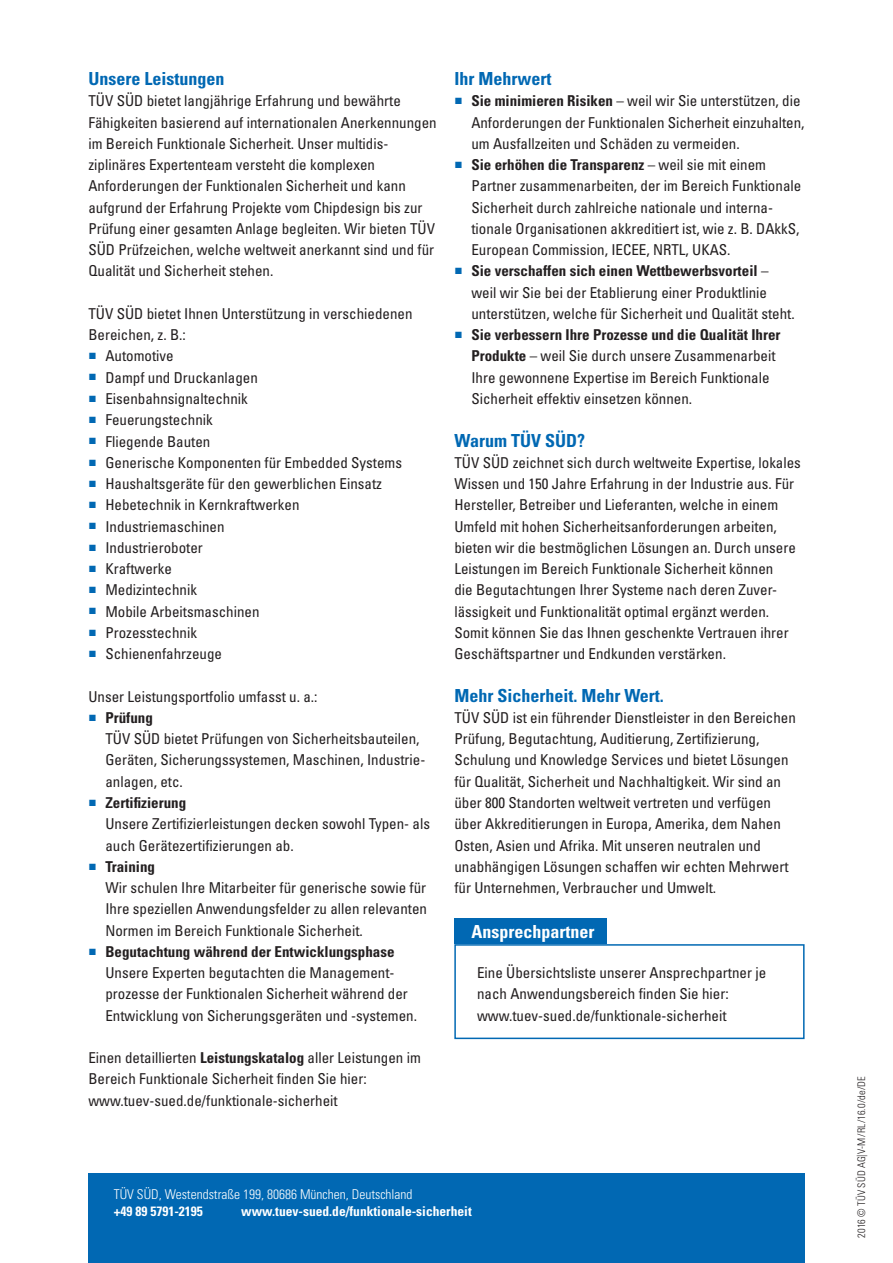
<style>
.page{position:relative;width:893px;height:1263px;background:#fff}
.page>*{position:absolute;margin:0;border:0;box-sizing:border-box;transform-origin:0 0}
.C1_BodyHeading_blue{font:700 condensed 18px "Univers LT Std";color:#0168b3}
.E1_Heading_spezBox{font:700 condensed 18px "Univers LT Std";color:#fff}
.C3_BodyText{font:condensed 15px/21.3px "Univers LT Std";color:#231f20}
.C4_Bulleted_List_Tex{font:condensed 15px/21.3px "Univers LT Std";color:#231f20}
.t1{font:700 condensed 15px "Univers LT Std";color:#231f20}
.B3_PhoneInternet_whi{font:700 condensed 13.5px "Univers LT Std";color:#fff}
.B2_CompanyName_white{font:300 condensed 13.5px "Univers LT Std";color:#fff}
.F_DocReferenceCode{font:10.5px "Univers LTCYR 47 Light Cond";letter-spacing:.01em;color:#231f20}
.s1{font-family:"Arial";font-stretch:normal;font-size:13.5px;color:#0168b3}
.s2{font-family:"Arial";font-weight:400;font-stretch:normal;font-size:13.5px;color:#0168b3}
.s3{font-weight:700}
</style>
<div class="page">
<div style="left:454px;top:918px;width:153px;height:26px;background:#0168b3"></div>
<div style="left:454px;top:944px;width:351px;height:95px;border:2px solid #0168b3"></div>
<div style="left:88px;top:1174px;width:717px;height:89px;background:#0168b3"></div>
<p class="C1_BodyHeading_blue" style="left:88px;top:68px;width:137px">Unsere Leistungen</p>
<p class="C3_BodyText" style="left:88px;top:90px;width:350px">TÜV SÜD bietet langjährige Erfahrung und bewährte Fähigkeiten basierend auf internationalen Anerkennungen im Bereich Funktionale Sicherheit. Unser multidis&shy;ziplinäres Expertenteam versteht die komplexen Anforderungen der Funktionalen Sicherheit und kann aufgrund der Erfahrung Projekte vom Chipdesign bis zur Prüfung einer gesamten Anlage begleiten. Wir bieten TÜV SÜD Prüfzeichen, welche weltweit anerkannt sind und für Qualität und Sicherheit stehen.</p>
<p class="C3_BodyText" style="left:88px;top:303px;width:326px">TÜV SÜD bietet Ihnen Unterstützung in verschiedenen<br>Bereichen, z. B.:</p>
<p class="C3_BodyText" style="left:88px;top:345px;width:87px"><span class="s1">■</span> Automotive</p>
<p class="C3_BodyText" style="left:88px;top:366px;width:171px"><span class="s1">■</span> Dampf und Druckanlagen</p>
<p class="C3_BodyText" style="left:88px;top:388px;width:161px"><span class="s1">■</span> Eisenbahnsignaltechnik</p>
<p class="C3_BodyText" style="left:88px;top:409px;width:126px"><span class="s1">■</span> Feuerungstechnik</p>
<p class="C3_BodyText" style="left:88px;top:430px;width:123px"><span class="s1">■</span> Fliegende Bauten</p>
<p class="C3_BodyText" style="left:88px;top:452px;width:315px"><span class="s1">■</span> Generische Komponenten für Embedded Systems</p>
<p class="C3_BodyText" style="left:88px;top:473px;width:295px"><span class="s1">■</span> Haushaltsgeräte für den gewerblichen Einsatz</p>
<p class="C3_BodyText" style="left:88px;top:494px;width:213px"><span class="s1">■</span> Hebetechnik in Kernkraftwerken</p>
<p class="C3_BodyText" style="left:88px;top:515px;width:138px"><span class="s1">■</span> Industriemaschinen</p>
<p class="C3_BodyText" style="left:88px;top:537px;width:116px"><span class="s1">■</span> Industrieroboter</p>
<p class="C3_BodyText" style="left:88px;top:558px;width:85px"><span class="s1">■</span> Kraftwerke</p>
<p class="C3_BodyText" style="left:88px;top:579px;width:110px"><span class="s1">■</span> Medizintechnik</p>
<p class="C3_BodyText" style="left:88px;top:600px;width:173px"><span class="s1">■</span> Mobile Arbeitsmaschinen</p>
<p class="C3_BodyText" style="left:88px;top:622px;width:110px"><span class="s1">■</span> Prozesstechnik</p>
<p class="C3_BodyText" style="left:88px;top:643px;width:135px"><span class="s1">■</span> Schienenfahrzeuge</p>
<p class="C3_BodyText" style="left:88px;top:685px;width:231px">Unser Leistungsportfolio umfasst u. a.:</p>
<p class="t1" style="left:88px;top:708px;width:66px"><span class="s2">■</span> Prüfung</p>
<p class="C4_Bulleted_List_Tex" style="left:105px;top:728px;width:321px">TÜV SÜD bietet Prüfungen von Sicherheitsbauteilen,<br>Geräten, Sicherungssystemen, Maschinen, Industrie&shy;anlagen, etc.</p>
<p class="t1" style="left:88px;top:793px;width:99px"><span class="s2">■</span> Zertifizierung</p>
<p class="C4_Bulleted_List_Tex" style="left:105px;top:813px;width:326px">Unsere Zertifizierleistungen decken sowohl Typen- als auch Gerätezertifizierungen ab.</p>
<p class="t1" style="left:88px;top:857px;width:68px"><span class="s2">■</span> Training</p>
<p class="C4_Bulleted_List_Tex" style="left:105px;top:877px;width:323px;text-align:justify">Wir schulen Ihre Mitarbeiter für generische sowie für Ihre speziellen Anwendungsfelder zu allen relevanten Normen im Bereich Funktionale Sicherheit.</p>
<p class="t1" style="left:88px;top:942px;width:308px"><span class="s2">■</span> Begutachtung während der Entwicklungsphase</p>
<p class="C4_Bulleted_List_Tex" style="left:105px;top:962px;width:313px">Unsere Experten begutachten die Management&shy;prozesse der Funktionalen Sicherheit während der<br>Entwicklung von Sicherungsgeräten und -systemen.</p>
<p class="C3_BodyText" style="left:88px;top:1047px;width:334px">Einen detaillierten <span class="s3">Leistungskatalog</span> aller Leistungen im<br>Bereich Funktionale Sicherheit finden Sie hier:</p>
<p class="C3_BodyText" style="left:88px;top:1089px;width:251px">www.tuev-sued.de/funktionale-sicherheit</p>
<p class="C1_BodyHeading_blue" style="left:454px;top:68px;width:98px">Ihr Mehrwert</p>
<p class="C3_BodyText" style="left:471px;top:90px;width:335px;text-indent:-17px"><span class="s1">■</span> <span class="s3">Sie minimieren Risiken</span> – weil wir Sie unterstützen, die<br>Anforderungen der Funktionalen Sicherheit einzuhalten, um Ausfallzeiten und Schäden zu vermeiden.</p>
<p class="C3_BodyText" style="left:471px;top:154px;width:331px;text-indent:-17px"><span class="s1">■</span> <span class="s3">Sie erhöhen die Transparenz</span> – weil sie mit einem Partner zusammenarbeiten, der im Bereich Funktionale Sicherheit durch zahlreiche nationale und interna&shy;tionale Organisationen akkreditiert ist, wie z. B. DAkkS, European Commission, IECEE, NRTL, UKAS.</p>
<p class="C3_BodyText" style="left:471px;top:260px;width:325px;text-indent:-17px"><span class="s1">■</span> <span class="s3">Sie verschaffen sich einen Wettbewerbsvorteil</span> – weil wir Sie bei der Etablierung einer Produktlinie unterstützen, welche für Sicherheit und Qualität steht.</p>
<p class="C3_BodyText" style="left:471px;top:324px;width:311px;text-indent:-17px"><span class="s1">■</span> <span class="s3">Sie verbessern Ihre Prozesse und die Qualität Ihrer Produkte</span> – weil Sie durch unsere Zusammenarbeit Ihre gewonnene Expertise im Bereich Funktionale Sicherheit effektiv einsetzen können.</p>
<p class="C1_BodyHeading_blue" style="left:454px;top:429px;width:132px">Warum TÜV SÜD?</p>
<p class="C3_BodyText" style="left:454px;top:452px;width:348px">TÜV SÜD zeichnet sich durch weltweite Expertise, lokales Wissen und 150 Jahre Erfahrung in der Industrie aus. Für Hersteller, Betreiber und Lieferanten, welche in einem Umfeld mit hohen Sicherheitsanforderungen arbeiten, bieten wir die bestmöglichen Lösungen an. Durch unsere Leistungen im Bereich Funktionale Sicherheit können<br>die Begutachtungen Ihrer Systeme nach deren Zuver&shy;lässigkeit und Funktionalität optimal ergänzt werden.<br>Somit können Sie das Ihnen geschenkte Vertrauen ihrer Geschäftspartner und Endkunden verstärken.</p>
<p class="C1_BodyHeading_blue" style="left:454px;top:684px;width:211px">Mehr Sicherheit. Mehr Wert.</p>
<p class="C3_BodyText" style="left:454px;top:707px;width:343px">TÜV SÜD ist ein führender Dienstleister in den Bereichen Prüfung, Begutachtung, Auditierung, Zertifizierung, Schulung und Knowledge Services und bietet Lösungen für Qualität, Sicherheit und Nachhaltigkeit. Wir sind an über 800 Standorten weltweit vertreten und verfügen über Akkreditierungen in Europa, Amerika, dem Nahen Osten, Asien und Afrika. Mit unseren neutralen und unabhängigen Lösungen schaffen wir echten Mehrwert für Unternehmen, Verbraucher und Umwelt.</p>
<p class="E1_Heading_spezBox" style="left:471px;top:920px;width:124px">Ansprechpartner</p>
<p class="C3_BodyText" style="left:477px;top:962px;width:291px">Eine Übersichtsliste unserer Ansprechpartner je nach Anwendungsbereich finden Sie hier:</p>
<p class="C3_BodyText" style="left:477px;top:1004px;width:251px">www.tuev-sued.de/funktionale-sicherheit</p>
<p class="B2_CompanyName_white" style="left:114px;top:1186px;width:300px">TÜV SÜD, Westendstraße 199, 80686 München, Deutschland</p>
<p class="B3_PhoneInternet_whi" style="left:114px;top:1203px;width:91px">+49 89 5791-2195</p>
<p class="B3_PhoneInternet_whi" style="left:241px;top:1203px;width:232px">www.tuev-sued.de/funktionale-sicherheit</p>
<p class="F_DocReferenceCode" style="left:854px;top:1238px;width:163px;rotate:-90deg">2016 © TÜV SÜD AG|V-M/RL/16.0/de/DE</p>
</div>
